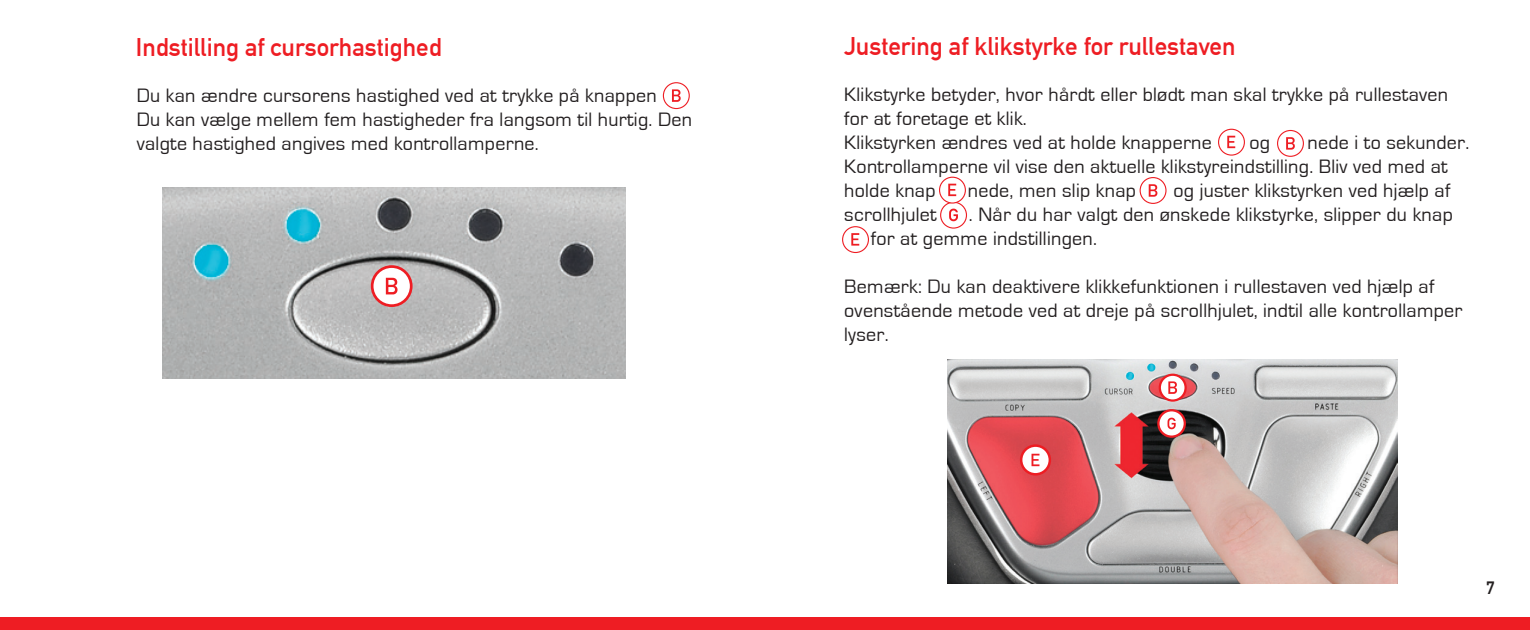
<style>
.page{position:relative;width:1530px;height:630px;background:#fff}
.page>*{position:absolute;margin:0;border:0;box-sizing:border-box;transform-origin:0 0}
.t1{font:25px "DIN1451 Com Mittelschrift";color:#ee1d23}
.t2{font:20px/24px "Eurostile";letter-spacing:.015em;color:#231f20}
.t3{font:17.5px "DIN1451 Com Mittelschrift";color:#231f20}
</style>
<div class="page">
<div style="left:0;top:618px;width:1530px;height:12px;background:#ee1d23"></div>
<img style="left:162px;top:188px;width:464px;height:190px">
<img style="left:948px;top:359px;width:450px;height:224px">
<svg style="left:372px;top:267px;width:39px;height:39px"></svg>
<div style="left:371px;top:265px;width:42px;height:42px;border:3px solid #ee1d23;border-radius:50%"></div>
<svg style="left:386px;top:278px;width:12px;height:16px"></svg>
<div style="left:940px;top:202px;width:27px;height:27px;border:1px solid #ee1d23;border-radius:50%"></div>
<svg style="left:949px;top:209px;width:9px;height:12px"></svg>
<div style="left:1277px;top:130px;width:27px;height:27px;border:1px solid #ee1d23;border-radius:50%"></div>
<svg style="left:1286px;top:137px;width:9px;height:13px"></svg>
<svg style="left:940px;top:177px;width:25px;height:26px"></svg>
<div style="left:939px;top:177px;width:27px;height:27px;border:1px solid #ee1d23;border-radius:50%"></div>
<svg style="left:948px;top:184px;width:8px;height:12px"></svg>
<svg style="left:1160px;top:375px;width:26px;height:26px"></svg>
<div style="left:1159px;top:374px;width:28px;height:28px;border:2px solid #ee1d23;border-radius:50%"></div>
<svg style="left:1168px;top:381px;width:9px;height:13px"></svg>
<svg style="left:1021px;top:446px;width:29px;height:28px"></svg>
<div style="left:1020px;top:444px;width:31px;height:32px;border:2px solid #ee1d23;border-radius:50%"></div>
<svg style="left:1032px;top:454px;width:7px;height:12px"></svg>
<div style="left:1218px;top:129px;width:27px;height:27px;border:1px solid #ee1d23;border-radius:50%"></div>
<svg style="left:1227px;top:136px;width:8px;height:12px"></svg>
<svg style="left:1140px;top:178px;width:26px;height:25px"></svg>
<div style="left:1140px;top:177px;width:27px;height:27px;border:1px solid #ee1d23;border-radius:50%"></div>
<svg style="left:1149px;top:184px;width:8px;height:13px"></svg>
<div style="left:842px;top:226px;width:27px;height:27px;border:1px solid #ee1d23;border-radius:50%"></div>
<svg style="left:851px;top:233px;width:8px;height:13px"></svg>
<div style="left:663px;top:82px;width:27px;height:27px;border:1px solid #ee1d23;border-radius:50%"></div>
<svg style="left:672px;top:89px;width:9px;height:13px"></svg>
<svg style="left:1158px;top:410px;width:27px;height:27px"></svg>
<div style="left:1157px;top:409px;width:29px;height:29px;border:2px solid #ee1d23;border-radius:50%"></div>
<svg style="left:1168px;top:418px;width:8px;height:11px"></svg>
<p class="t1" style="left:136px;top:33px;width:307px">Indstilling af cursorhastighed</p>
<p class="t1" style="left:844px;top:32px;width:393px">Justering af klikstyrke for rullestaven</p>
<p class="t2" style="left:137px;top:83px;width:557px">Du kan ændre cursorens hastighed ved at trykke på knappen<br>Du kan vælge mellem fem hastigheder fra langsom til hurtig. Den valgte hastighed angives med kontrollamperne.</p>
<p class="t2" style="left:844px;top:83px;width:606px">Klikstyrke betyder, hvor hårdt eller blødt man skal trykke på rullestaven for at foretage et klik.</p>
<p class="t2" style="left:844px;top:131px;width:369px">Klikstyrken ændres ved at holde knapperne</p>
<p class="t2" style="left:1249px;top:131px;width:22px">og</p>
<p class="t2" style="left:844px;top:131px;width:627px;text-indent:463px">nede i to sekunder.<br>Kontrollamperne vil vise den aktuelle klikstyreindstilling. Bliv ved med at holde knap</p>
<p class="t2" style="left:968px;top:179px;width:170px">nede, men slip knap</p>
<p class="t2" style="left:1174px;top:179px;width:278px">og juster klikstyrken ved hjælp af</p>
<p class="t2" style="left:844px;top:203px;width:94px">scrollhjulet</p>
<p class="t2" style="left:969px;top:203px;width:486px">. Når du har valgt den ønskede klikstyrke, slipper du knap</p>
<p class="t2" style="left:871px;top:227px;width:228px">for at gemme indstillingen.</p>
<p class="t2" style="left:844px;top:275px;width:620px">Bemærk: Du kan deaktivere klikkefunktionen i rullestaven ved hjælp af ovenstående metode ved at dreje på scrollhjulet, indtil alle kontrollamper lyser.</p>
<p class="t3" style="left:1486px;top:578px;width:10px">7</p>
</div>
